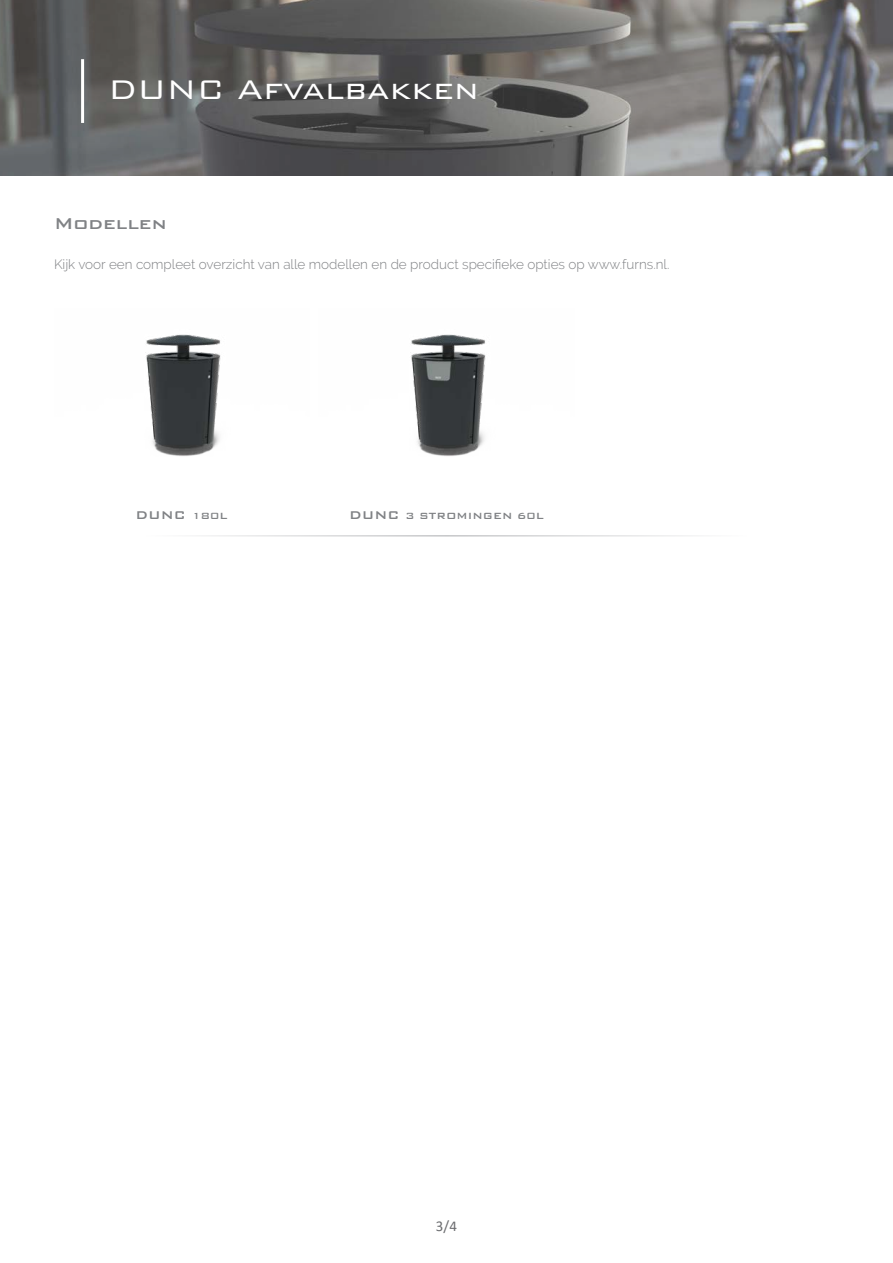
<style>
.page{position:relative;width:893px;height:1263px;background:#fff}
.page>*{position:absolute;margin:0;border:0;box-sizing:border-box;transform-origin:0 0}
.t1{font:300 36px "Bank Gothic BT";color:#fff}
.t2{font:500 21px "Bank Gothic BT";color:#808285}
.t3{font:500 15px "Bank Gothic BT";color:#808285}
.t4{font:15px "Calibri";color:#6c6d70}
.t5{font:300 13.5px "Raleway";color:#808285}
.t6{font:500 12px "Bank Gothic BT";color:#808285}
.s1{font-size:12px}
.s2{font-size:15px}
</style>
<div class="page">
<img style="left:0;top:0;width:893px;height:176px">
<hr style="left:81px;top:59px;width:3px;height:64px;background:#fff">
<img style="left:410px;top:334px;width:76px;height:122px">
<img style="left:145px;top:334px;width:76px;height:122px">
<hr style="left:146px;top:535px;width:601px;height:1px;background:#c5c6c8">
<p class="t1" style="left:108px;top:70px;width:372px">DUNC Afvalbakken</p>
<p class="t2" style="left:54px;top:212px;width:114px">Modellen</p>
<p class="t5" style="left:54px;top:256px;width:617px">Kijk voor een compleet overzicht van alle modellen en de product specifieke opties op www.furns.nl.</p>
<p class="t3" style="left:135px;top:507px;width:94px">DUNC <span class="s1">180L</span></p>
<p class="t6" style="left:349px;top:509px;width:196px"><span class="s2">DUNC</span> 3 STROMINGEN 60L</p>
<p class="t4" style="left:436px;top:1216px;width:22px">3/4</p>
</div>
